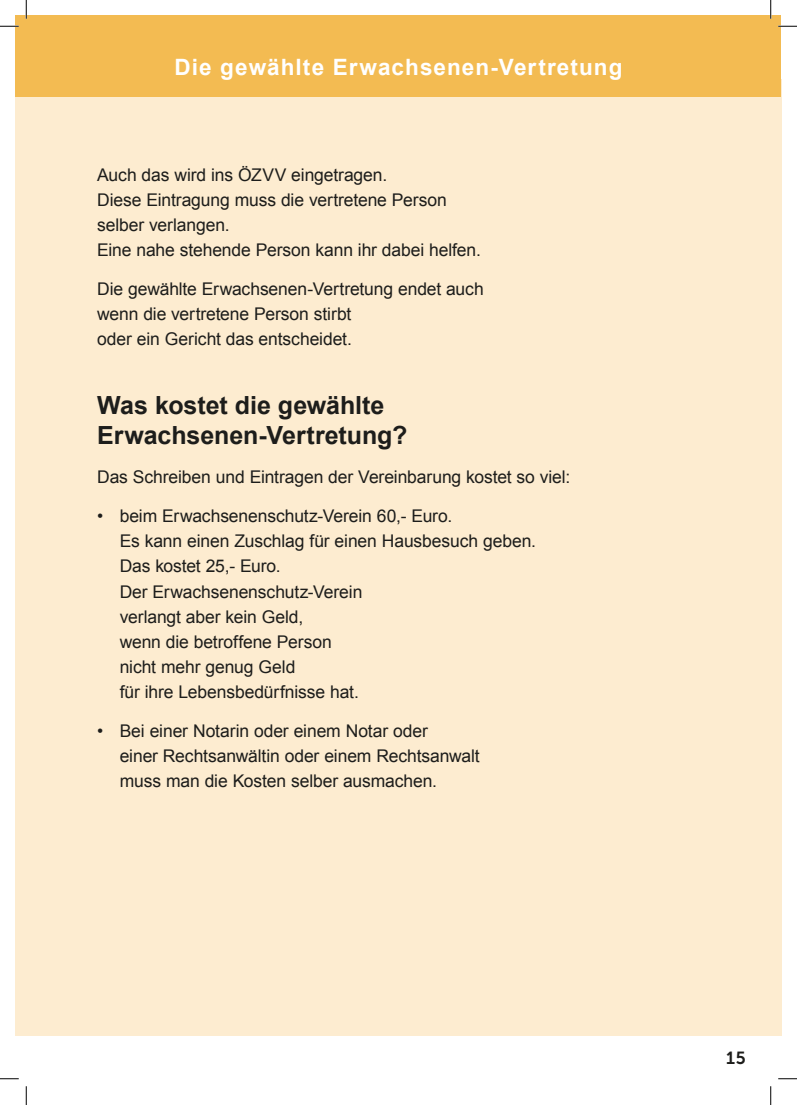
<style>
.page{position:relative;width:797px;height:1105px;background:#fff}
.page>*{position:absolute;margin:0;border:0;box-sizing:border-box;transform-origin:0 0}
.t1{font:700 25px/30px "Arial";letter-spacing:-.005em;color:#1d1d1b}
.t2{font:700 22.5px "Arial";letter-spacing:.05em;color:#fff}
.t3{font:17.5px/25px "Arial";letter-spacing:-.005em;color:#1d1d1b}
.t4{font:17.5px "Museo Sans 700";color:#1d1d1b}
</style>
<div class="page">
<div style="left:16px;top:79px;width:765px;height:957px;background:#fdecd0"></div>
<div style="left:16px;top:16px;width:765px;height:81px;background:#f3bb52"></div>
<svg style="left:0;top:25px;width:19px;height:2px"></svg>
<svg style="left:778px;top:25px;width:19px;height:2px"></svg>
<svg style="left:0;top:1078px;width:19px;height:1px"></svg>
<svg style="left:778px;top:1078px;width:19px;height:1px"></svg>
<svg style="left:25px;top:0;width:2px;height:19px"></svg>
<svg style="left:25px;top:1086px;width:2px;height:19px"></svg>
<svg style="left:770px;top:0;width:1px;height:19px"></svg>
<svg style="left:770px;top:1086px;width:1px;height:19px"></svg>
<p class="t2" style="left:174px;top:52px;width:449px">Die gewählte Erwachsenen-Vertretung</p>
<p class="t3" style="left:97px;top:162px;width:385px">Auch das wird ins ÖZVV eingetragen.<br>Diese Eintragung muss die vertretene Person selber verlangen.<br>Eine nahe stehende Person kann ihr dabei helfen.</p>
<p class="t3" style="left:97px;top:276px;width:388px">Die gewählte Erwachsenen-Vertretung endet auch wenn die vertretene Person stirbt<br>oder ein Gericht das entscheidet.</p>
<h1 class="t1" style="left:97px;top:391px;width:311px">Was kostet die gewählte<br>Erwachsenen-Vertretung?</h1>
<p class="t3" style="left:97px;top:465px;width:474px">Das Schreiben und Eintragen der Vereinbarung kostet so viel:</p>
<p class="t3" style="left:120px;top:504px;width:418px;text-indent:-23px">• beim Erwachsenenschutz-Verein 60,- Euro.<br>Es kann einen Zuschlag für einen Hausbesuch geben.<br>Das kostet 25,- Euro.<br>Der Erwachsenenschutz-Verein<br>verlangt aber kein Geld,<br>wenn die betroffene Person<br>nicht mehr genug Geld<br>für ihre Lebensbedürfnisse hat.</p>
<p class="t3" style="left:120px;top:718px;width:361px;text-indent:-23px">• Bei einer Notarin oder einem Notar oder<br>einer Rechtsanwältin oder einem Rechtsanwalt muss man die Kosten selber ausmachen.</p>
<p class="t4" style="left:726px;top:1048px;width:21px">15</p>
</div>
